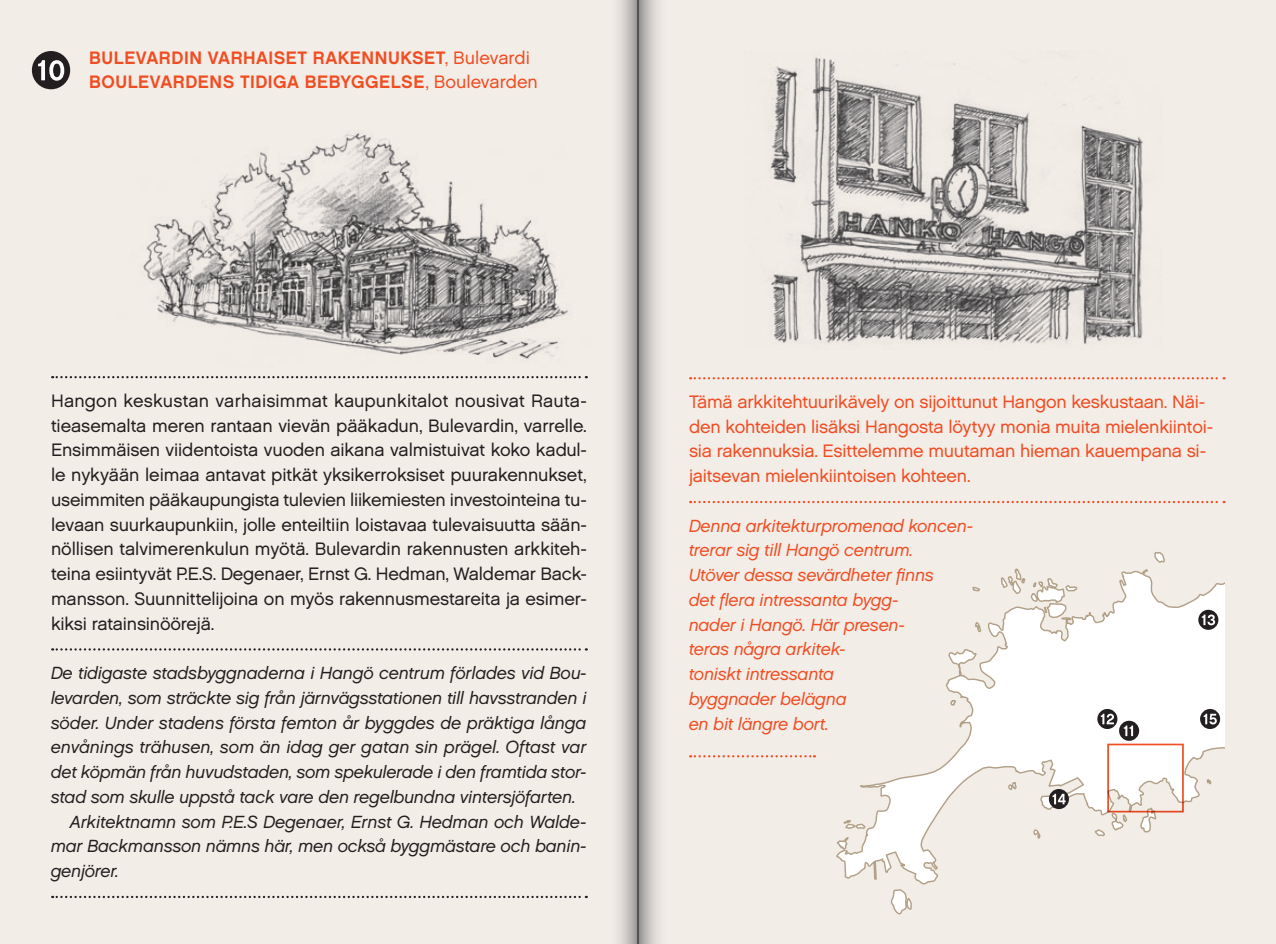
<style>
.page{position:relative;width:1276px;height:944px;background:#fff}
.page>*{position:absolute;margin:0;border:0;box-sizing:border-box;transform-origin:0 0}
._03_text{font:18px/24.8px "Chalet London Nineteen Sixty";letter-spacing:-.01em;color:#231f20;text-align:justify}
._03_text-2{font:18px/24.8px "Chalet London Nineteen Sixty";letter-spacing:-.01em;color:#f04d22}
._02_otsikko{font:18px "Chalet New York Nineteen Sixty";letter-spacing:.03em;color:#f04d22}
._03_text_SWE{font:17.55px/24.8px "Chalet Oblique London";letter-spacing:-.01em;color:#231f20;text-align:justify}
._03_text_SWE-2{font:17.55px/24.8px "Chalet Oblique London";letter-spacing:-.01em;color:#f04d22}
._03_text_SWE_sis{font:17.55px/24.8px "Chalet Oblique London";letter-spacing:-.01em;color:#231f20;text-align:justify}
.s1{font-family:"Chalet London Nineteen Sixty"}
</style>
<div class="page">
<div style="left:0;top:0;width:638px;height:944px;background:#f3ede8"></div>
<div style="left:638px;top:0;width:638px;height:944px;background:#f3ede8"></div>
<svg style="left:690px;top:377px;width:534px;height:2px"></svg>
<svg style="left:690px;top:501px;width:534px;height:2px"></svg>
<svg style="left:690px;top:755px;width:125px;height:2px"></svg>
<svg style="left:52px;top:376px;width:535px;height:2px"></svg>
<svg style="left:52px;top:648px;width:535px;height:3px"></svg>
<svg style="left:52px;top:896px;width:535px;height:2px"></svg>
<img style="left:770px;top:57px;width:373px;height:288px">
<img style="left:141px;top:133px;width:428px;height:226px">
<div style="left:32px;top:51px;width:38px;height:38px;background:#231f20;border-radius:50%"></div>
<svg style="left:38px;top:60px;width:26px;height:21px"></svg>
<svg style="left:836px;top:552px;width:389px;height:363px"></svg>
<svg style="left:1119px;top:721px;width:20px;height:20px"></svg>
<svg style="left:1123px;top:726px;width:10px;height:10px"></svg>
<svg style="left:1097px;top:709px;width:20px;height:20px"></svg>
<svg style="left:1100px;top:714px;width:14px;height:10px"></svg>
<svg style="left:1198px;top:610px;width:20px;height:20px"></svg>
<svg style="left:1201px;top:615px;width:14px;height:10px"></svg>
<svg style="left:1049px;top:789px;width:20px;height:20px"></svg>
<svg style="left:1052px;top:794px;width:13px;height:10px"></svg>
<svg style="left:1200px;top:709px;width:20px;height:20px"></svg>
<svg style="left:1203px;top:714px;width:13px;height:10px"></svg>
<svg style="left:1107px;top:744px;width:76px;height:68px;fill:#fff"></svg>
<svg style="left:618px;top:0;width:20px;height:944px"></svg>
<svg style="left:638px;top:0;width:21px;height:944px;background:#bebab8"></svg>
<p class="_02_otsikko" style="left:89px;top:46px;width:442px">BULEVARDIN VARHAISET RAKENNUKSET<span class="s1">, Bulevardi</span></p>
<p class="_02_otsikko" style="left:89px;top:71px;width:450px">BOULEVARDENS TIDIGA BEBYGGELSE<span class="s1">, Boulevarden</span></p>
<p class="_03_text" style="left:51px;top:388px;width:537px">Hangon keskustan varhaisimmat kaupunkitalot nousivat Rauta&shy;tieasemalta meren rantaan vievän pääkadun, Bulevardin, varrelle.<br>Ensimmäisen viidentoista vuoden aikana valmistuivat koko kadul&shy;le nykyään leimaa antavat pitkät yksikerroksiset puurakennukset, useimmiten pääkaupungista tulevien liikemiesten investointeina tu&shy;levaan suurkaupunkiin, jolle enteiltiin loistavaa tulevaisuutta sään&shy;nöllisen talvimerenkulun myötä. Bulevardin rakennusten arkkiteh&shy;teina esiintyvät P.E.S. Degenaer, Ernst G. Hedman, Waldemar Back&shy;mansson. Suunnittelijoina on myös rakennusmestareita ja esimer&shy;kiksi ratainsinöörejä.</p>
<p class="_03_text_SWE" style="left:51px;top:661px;width:537px">De tidigaste stadsbyggnaderna i Hangö centrum förlades vid Bou&shy;levarden, som sträckte sig från järnvägsstationen till havsstranden i söder. Under stadens första femton år byggdes de präktiga långa envånings trähusen, som än idag ger gatan sin prägel. Oftast var det köpmän från huvudstaden, som spekulerade i den framtida stor&shy;stad som skulle uppstå tack vare den regelbundna vintersjöfarten.</p>
<p class="_03_text_SWE_sis" style="left:51px;top:809px;width:537px;text-indent:19px">Arkitektnamn som P.E.S Degenaer, Ernst G. Hedman och Walde&shy;mar Backmansson nämns här, men också byggmästare och banin&shy;genjörer.</p>
<p class="_03_text-2" style="left:689px;top:389px;width:526px">Tämä arkkitehtuurikävely on sijoittunut Hangon keskustaan. Näi&shy;den kohteiden lisäksi Hangosta löytyy monia muita mielenkiintoi&shy;sia rakennuksia. Esittelemme muutaman hieman kauempana si&shy;jaitsevan mielenkiintoisen kohteen.</p>
<p class="_03_text_SWE-2" style="left:689px;top:513px;width:286px">Denna arkitekturpromenad koncen&shy;trerar sig till Hangö centrum.<br>Utöver dessa sevärdheter finns<br>det flera intressanta bygg-<br>nader i Hangö. Här presen-<br>teras några arkitek-<br>toniskt intressanta<br>byggnader belägna<br>en bit längre bort.</p>
</div>
